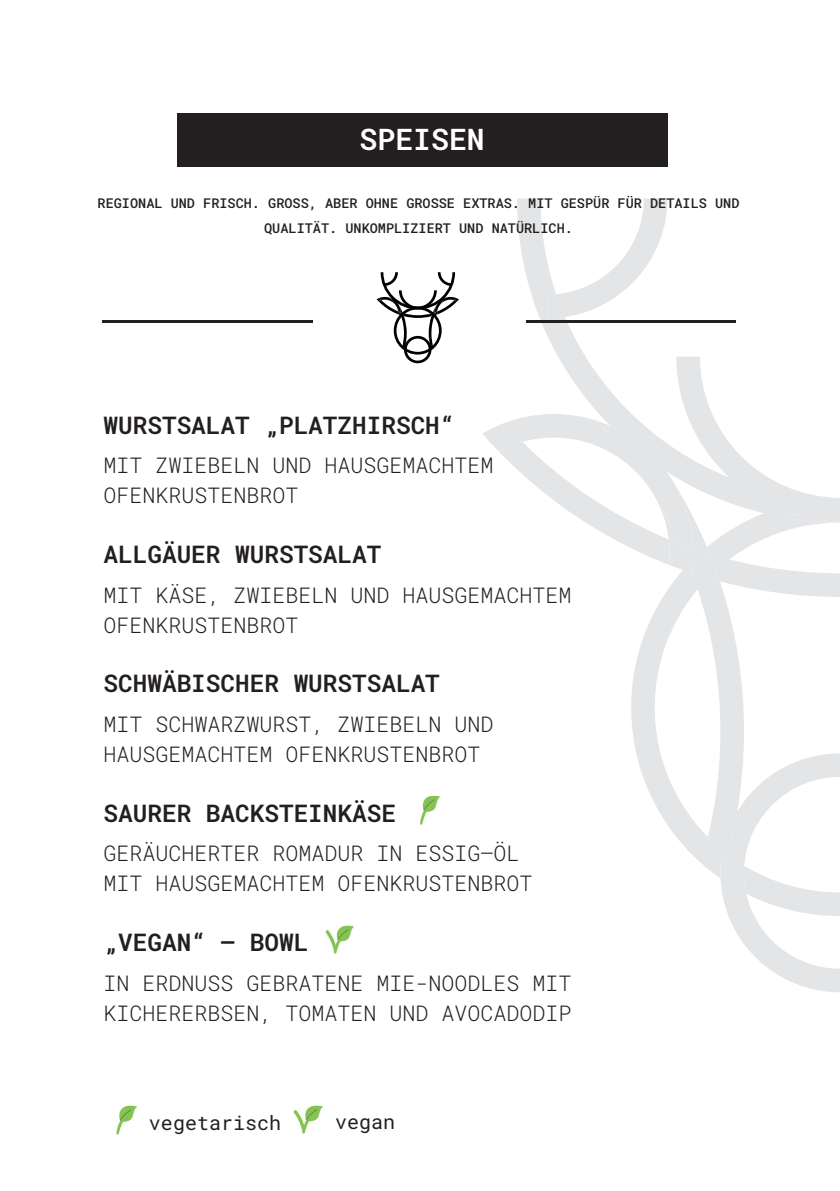
<style>
.page{position:relative;width:840px;height:1191px;background:#fff}
.page>*{position:absolute;margin:0;border:0;box-sizing:border-box;transform-origin:0 0}
.t1{font:600 29.8px "Roboto Mono";color:#fff}
.t2{font:600 24.4px "Roboto Mono";color:#231f20}
.t3{font:300 21.6px/30px "Roboto Mono";color:#231f20}
.t4{font:20px "Roboto Mono";color:#231f20}
.t5{font:500 13.6px/24.4px "Roboto Mono";color:#231f20;text-align:center}
</style>
<div class="page">
<svg style="left:517px;top:198px;width:219px;height:158px"></svg>
<svg style="left:547px;top:198px;width:120px;height:120px"></svg>
<svg style="left:483px;top:356px;width:356px;height:636px"></svg>
<div style="left:177px;top:113px;width:490px;height:54px;background:#231f20"></div>
<hr style="left:102px;top:320px;width:210px;height:2px;background:#231f20">
<hr style="left:525px;top:320px;width:210px;height:2px;background:#231f20">
<svg style="left:376px;top:272px;width:82px;height:91px"></svg>
<img style="left:116px;top:1106px;width:20px;height:28px">
<img style="left:294px;top:1105px;width:28px;height:28px">
<img style="left:420px;top:796px;width:19px;height:28px">
<img style="left:325px;top:925px;width:28px;height:28px">
<h1 class="t1" style="left:359px;top:119px;width:126px">SPEISEN</h1>
<p class="t5" style="left:97px;top:191px;width:643px">REGIONAL UND FRISCH. GROSS, ABER OHNE GROSSE EXTRAS. MIT GESPÜR FÜR DETAILS UND<br>QUALITÄT. UNKOMPLIZIERT UND NATÜRLICH.</p>
<p class="t2" style="left:103px;top:408px;width:352px">WURSTSALAT „PLATZHIRSCH“</p>
<p class="t3" style="left:103px;top:450px;width:391px">MIT ZWIEBELN UND HAUSGEMACHTEM<br>OFENKRUSTENBROT</p>
<p class="t2" style="left:103px;top:537px;width:279px">ALLGÄUER WURSTSALAT</p>
<p class="t3" style="left:103px;top:579px;width:469px">MIT KÄSE, ZWIEBELN UND HAUSGEMACHTEM<br>OFENKRUSTENBROT</p>
<p class="t2" style="left:103px;top:666px;width:337px">SCHWÄBISCHER WURSTSALAT</p>
<p class="t3" style="left:103px;top:708px;width:391px">MIT SCHWARZWURST, ZWIEBELN UND<br>HAUSGEMACHTEM OFENKRUSTENBROT</p>
<p class="t2" style="left:103px;top:796px;width:294px">SAURER BACKSTEINKÄSE</p>
<p class="t3" style="left:103px;top:838px;width:430px">GERÄUCHERTER ROMADUR IN ESSIG–ÖL<br>MIT HAUSGEMACHTEM OFENKRUSTENBROT</p>
<p class="t2" style="left:103px;top:925px;width:206px">„VEGAN“ – BOWL</p>
<p class="t3" style="left:103px;top:967px;width:469px">IN ERDNUSS GEBRATENE MIE-NOODLES MIT<br>KICHERERBSEN, TOMATEN UND AVOCADODIP</p>
<p class="t4" style="left:149px;top:1108px;width:133px">vegetarisch</p>
<p class="t4" style="left:335px;top:1107px;width:61px">vegan</p>
</div>
